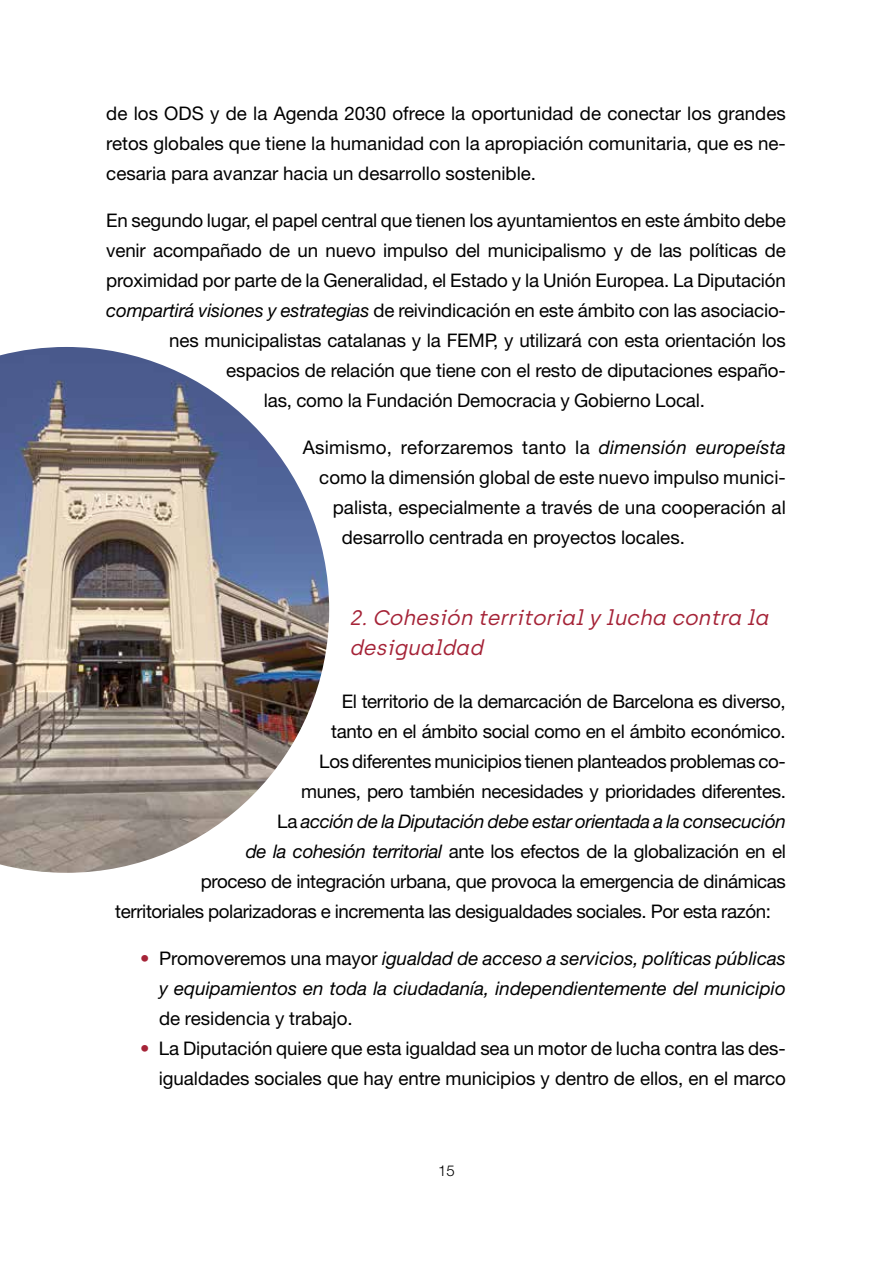
<style>
.page{position:relative;width:893px;height:1263px;background:#fff}
.page>*{position:absolute;margin:0;border:0;box-sizing:border-box;transform-origin:0 0}
.t1{font:italic 21px/30px "Archia";color:#a52337}
.t2{font:18.75px/30px "Helvetica Neue LT Std";letter-spacing:-.01em;color:#000;text-align:justify}
.t3{font:italic 18.75px/30px "Helvetica Neue LT Std";color:#000;text-align:right}
.t4{font:italic 18.75px "Helvetica Neue LT Std";letter-spacing:-.02em;color:#000}
.t5{font:18.75px "Helvetica Neue LT Std";letter-spacing:.015em;color:#000}
.t6{font:300 15px "Helvetica Neue LT Std";color:#000}
.s1{font-style:italic}
.s2{font-style:normal}
.s3{font-style:normal;color:#a52337}
.s4{color:#a52337}
</style>
<div class="page">
<img style="left:0;top:347px;width:329px;height:526px">
<p class="t2" style="left:106px;top:98px;width:681px">de los ODS y de la Agenda 2030 ofrece la oportunidad de conectar los grandes retos globales que tiene la humanidad con la apropiación comunitaria, que es ne&shy;cesaria para avanzar hacia un desarrollo sostenible.</p>
<p class="t2" style="left:106px;top:205px;width:681px">En segundo lugar, el papel central que tienen los ayuntamientos en este ámbito debe</p>
<p class="t2" style="left:106px;top:235px;width:681px">venir acompañado de un nuevo impulso del municipalismo y de las políticas de</p>
<p class="t2" style="left:106px;top:265px;width:681px">proximidad por parte de la Generalidad, el Estado y la Unión Europea. La Diputación</p>
<p class="t2" style="left:106px;top:295px;width:681px"><span class="s1">compartirá visiones y estrategias</span> de reivindicación en este ámbito con las asociacio-</p>
<p class="t2" style="left:169px;top:325px;width:618px">nes municipalistas catalanas y la FEMP, y utilizará con esta orientación los</p>
<p class="t2" style="left:226px;top:355px;width:561px">espacios de relación que tiene con el resto de diputaciones españo-</p>
<p class="t2" style="left:264px;top:385px;width:443px">las, como la Fundación Democracia y Gobierno Local.</p>
<p class="t5" style="left:303px;top:436px;width:484px">Asimismo, reforzaremos tanto la <span class="s1">dimensión europeísta</span></p>
<p class="t2" style="left:319px;top:462px;width:468px">como la dimensión global de este nuevo impulso munici-</p>
<p class="t2" style="left:333px;top:492px;width:454px">palista, especialmente a través de una cooperación al</p>
<p class="t2" style="left:342px;top:522px;width:345px">desarrollo centrada en proyectos locales.</p>
<p class="t1" style="left:349px;top:602px;width:426px">2.Cohesión territorialy lucha contra la desigualdad</p>
<p class="t2" style="left:342px;top:686px;width:445px">El territorio de la demarcación de Barcelona es diverso,</p>
<p class="t2" style="left:331px;top:716px;width:456px">tanto en el ámbito social como en el ámbito económico.</p>
<p class="t2" style="left:319px;top:746px;width:468px">Los diferentes municipios tienen planteados problemas co-</p>
<p class="t2" style="left:301px;top:776px;width:486px">munes, pero también necesidades y prioridades diferentes.</p>
<p class="t4" style="left:277px;top:810px;width:510px"><span class="s2">La</span> acción de la Diputación debe estar orientada a la consecución</p>
<p class="t2" style="left:246px;top:836px;width:542px"><span class="s1">de la cohesión territorial</span> ante los efectos de la globalización en el</p>
<p class="t2" style="left:201px;top:866px;width:587px">proceso de integración urbana, que provoca la emergencia de dinámicas</p>
<p class="t2" style="left:115px;top:896px;width:657px">territoriales polarizadoras e incrementa las desigualdades sociales. Por esta razón:</p>
<p class="t3" style="left:140px;top:943px;width:647px"><span class="s3">•</span> <span class="s2">Promoveremos una mayor</span> igualdad de acceso a servicios, políticas públicas y equipamientos en toda la ciudadanía, independientemente del municipio</p>
<p class="t2" style="left:159px;top:1003px;width:195px">de residencia y trabajo.</p>
<p class="t2" style="left:140px;top:1033px;width:647px;text-align:right"><span class="s4">•</span> La Diputación quiere que esta igualdad sea un motor de lucha contra las des&shy;igualdades sociales que hay entre municipios y dentro de ellos, en el marco</p>
<p class="t6" style="left:438px;top:1161px;width:18px">15</p>
</div>
